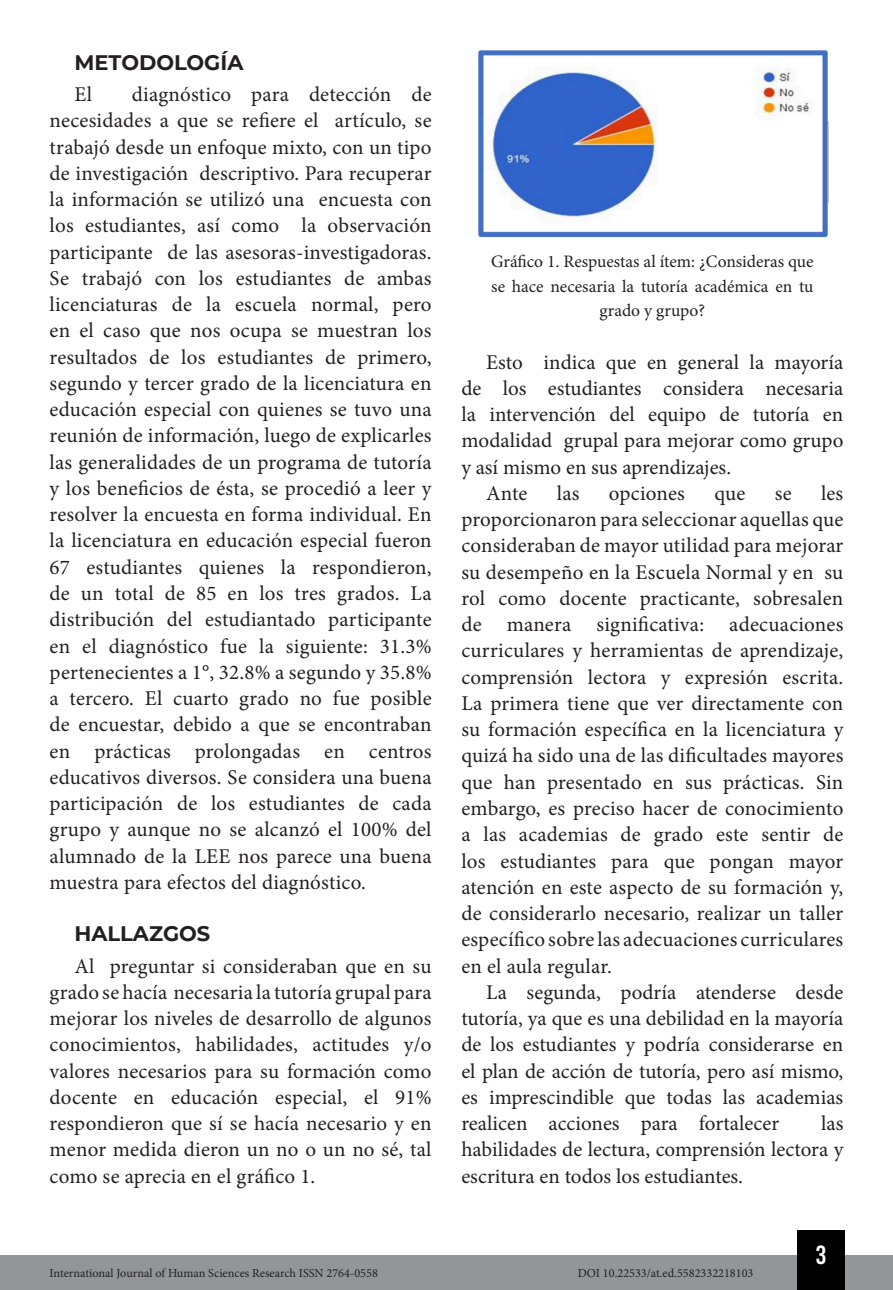
<style>
.page{position:relative;width:893px;height:1290px;background:#fff}
.page>*{position:absolute;margin:0;border:0;box-sizing:border-box;transform-origin:0 0}
.t1{font:26.25px "Bebas Kai";color:#fff}
.TXT{font:21px/26.2px "Minion Pro";letter-spacing:.005em;color:#231f20;text-align:justify}
.TITULO{font:700 21px "Montserrat";color:#231f20}
.INFO{font:17.5px/24.5px "Minion Pro";color:#231f20;text-align:center}
.t2{font:12.25px "Minion Pro";color:#231f20}
</style>
<div class="page">
<div style="left:0;top:1255px;width:893px;height:35px;background:#939598"></div>
<div style="left:797px;top:1230px;width:48px;height:60px;background:#000"></div>
<img style="left:478px;top:50px;width:350px;height:188px">
<p class="TITULO" style="left:74px;top:47px;width:171px">METODOLOGÍA</p>
<p class="TXT" style="left:74px;top:81px;width:19px">El</p>
<p class="TXT" style="left:50px;top:81px;width:384px;text-indent:82px">diagnóstico para detección de necesidades a que se refiere el artículo, se trabajó desde un enfoque mixto, con un tipo de investigación descriptivo. Para recuperar la información se utilizó una encuesta con los estudiantes, así como la observación participante de las asesoras-investigadoras.<br>Se trabajó con los estudiantes de ambas licenciaturas de la escuela normal, pero en el caso que nos ocupa se muestran los resultados de los estudiantes de primero, segundo y tercer grado de la licenciatura en educación especial con quienes se tuvo una reunión de información, luego de explicarles las generalidades de un programa de tutoría y los beneficios de ésta, se procedió a leer y resolver la encuesta en forma individual. En la licenciatura en educación especial fueron 67 estudiantes quienes la respondieron, de un total de 85 en los tres grados. La distribución del estudiantado participante en el diagnóstico fue la siguiente: 31.3% pertenecientes a 1°, 32.8% a segundo y 35.8% a tercero. El cuarto grado no fue posible de encuestar, debido a que se encontraban en prácticas prolongadas en centros educativos diversos. Se considera una buena participación de los estudiantes de cada grupo y aunque no se alcanzó el 100% del alumnado de la LEE nos parece una buena muestra para efectos del diagnóstico.</p>
<p class="TITULO" style="left:74px;top:919px;width:137px">HALLAZGOS</p>
<p class="TXT" style="left:50px;top:953px;width:383px;text-indent:25px">Al preguntar si consideraban que en su grado se hacía necesaria la tutoría grupal para mejorar los niveles de desarrollo de algunos conocimientos, habilidades, actitudes y/o valores necesarios para su formación como docente en educación especial, el 91% respondieron que sí se hacía necesario y en menor medida dieron un no o un no sé, tal como se aprecia en el gráfico 1.</p>
<p class="INFO" style="left:491px;top:249px;width:324px">Gráfico 1. Respuestas al ítem: ¿Consideras que se hace necesaria la tutoría académica en tu grado y grupo?</p>
<p class="TXT" style="left:461px;top:349px;width:384px;text-indent:25px">Esto indica que en general la mayoría de los estudiantes considera necesaria la intervención del equipo de tutoría en modalidad grupal para mejorar como grupo y así mismo en sus aprendizajes.</p>
<p class="TXT" style="left:486px;top:480px;width:43px">Ante</p>
<p class="TXT" style="left:557px;top:480px;width:24px">las</p>
<p class="TXT" style="left:609px;top:480px;width:78px">opciones</p>
<p class="TXT" style="left:714px;top:480px;width:33px">que</p>
<p class="TXT" style="left:775px;top:480px;width:19px">se</p>
<p class="TXT" style="left:461px;top:480px;width:384px;text-indent:360px">les proporcionaron para seleccionar aquellas que consideraban de mayor utilidad para mejorar su desempeño en la Escuela Normal y en su rol como docente practicante, sobresalen de manera significativa: adecuaciones curriculares y herramientas de aprendizaje, comprensión lectora y expresión escrita.<br>La primera tiene que ver directamente con su formación específica en la licenciatura y quizá ha sido una de las dificultades mayores que han presentado en sus prácticas. Sin embargo, es preciso hacer de conocimiento a las academias de grado este sentir de los estudiantes para que pongan mayor atención en este aspecto de su formación y, de considerarlo necesario, realizar un taller específico sobre las adecuaciones curriculares en el aula regular.</p>
<p class="TXT" style="left:461px;top:979px;width:383px;text-indent:25px">La segunda, podría atenderse desde tutoría, ya que es una debilidad en la mayoría de los estudiantes y podría considerarse en el plan de acción de tutoría, pero así mismo, es imprescindible que todas las academias realicen acciones para fortalecer</p>
<p class="TXT" style="left:461px;top:1110px;width:384px;text-indent:360px">las habilidades de lectura, comprensión lectora y escritura en todos los estudiantes.</p>
<p class="t1" style="left:816px;top:1241px;width:12px">3</p>
<p class="t2" style="left:50px;top:1265px;width:330px">International Journal of Human Sciences Research ISSN 2764-0558</p>
<p class="t2" style="left:578px;top:1265px;width:177px">DOI 10.22533/at.ed.5582332218103</p>
</div>
